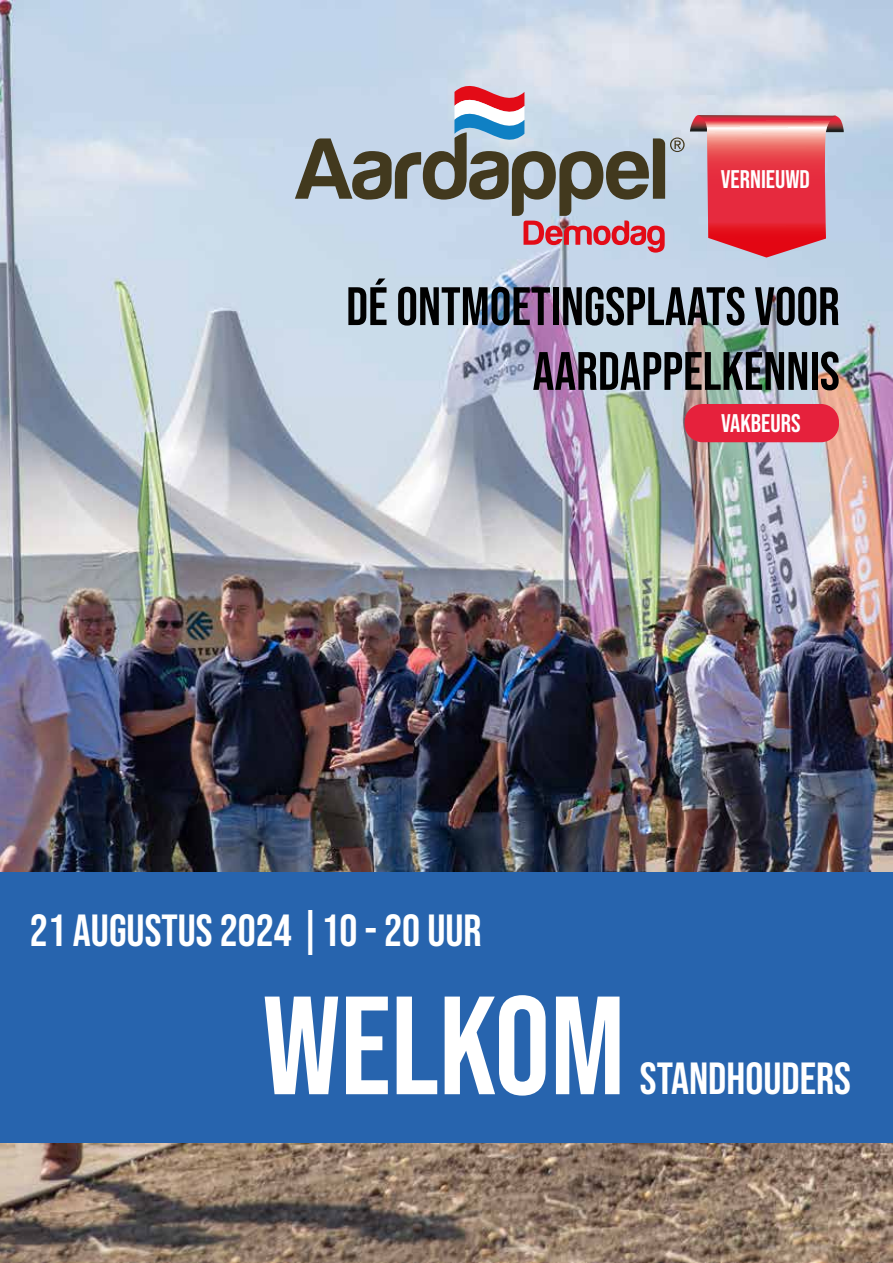
<style>
.page{position:relative;width:893px;height:1263px;background:#fff}
.page>*{position:absolute;margin:0;border:0;box-sizing:border-box;transform-origin:0 0}
.t1{font:139.5px "Bebas Neue";color:#fff}
.t2{font:54px/64.8px "Bebas Neue";color:#000;text-align:right}
.t3{font:45px "Bebas Neue";color:#fff}
.t4{font:25.5px "Bebas Neue";color:#fff}
</style>
<div class="page">
<img style="left:0;top:0;width:893px;height:1263px">
<div style="left:0;top:872px;width:893px;height:271px;background:#2764ae"></div>
<div style="left:685px;top:404px;width:154px;height:38px;background:#e6213c;border-radius:18px"></div>
<svg style="left:295px;top:86px;width:549px;height:172px"></svg>
<p class="t4" style="left:721px;top:165px;width:91px">VERNIEUWD</p>
<p class="t2" style="left:346px;top:273px;width:495px">DÉ ONTMOETINGSPLAATS VOOR<br>AARDAPPELKENNIS</p>
<p class="t4" style="left:721px;top:408px;width:81px">VAKBEURS</p>
<p class="t3" style="left:30px;top:904px;width:453px">21 AUGUSTUS 2024 |10 - 20 UUR</p>
<h1 class="t1" style="left:263px;top:967px;width:364px">WELKOM</h1>
<p class="t3" style="left:640px;top:1053px;width:213px">STANDHOUDERS</p>
</div>
